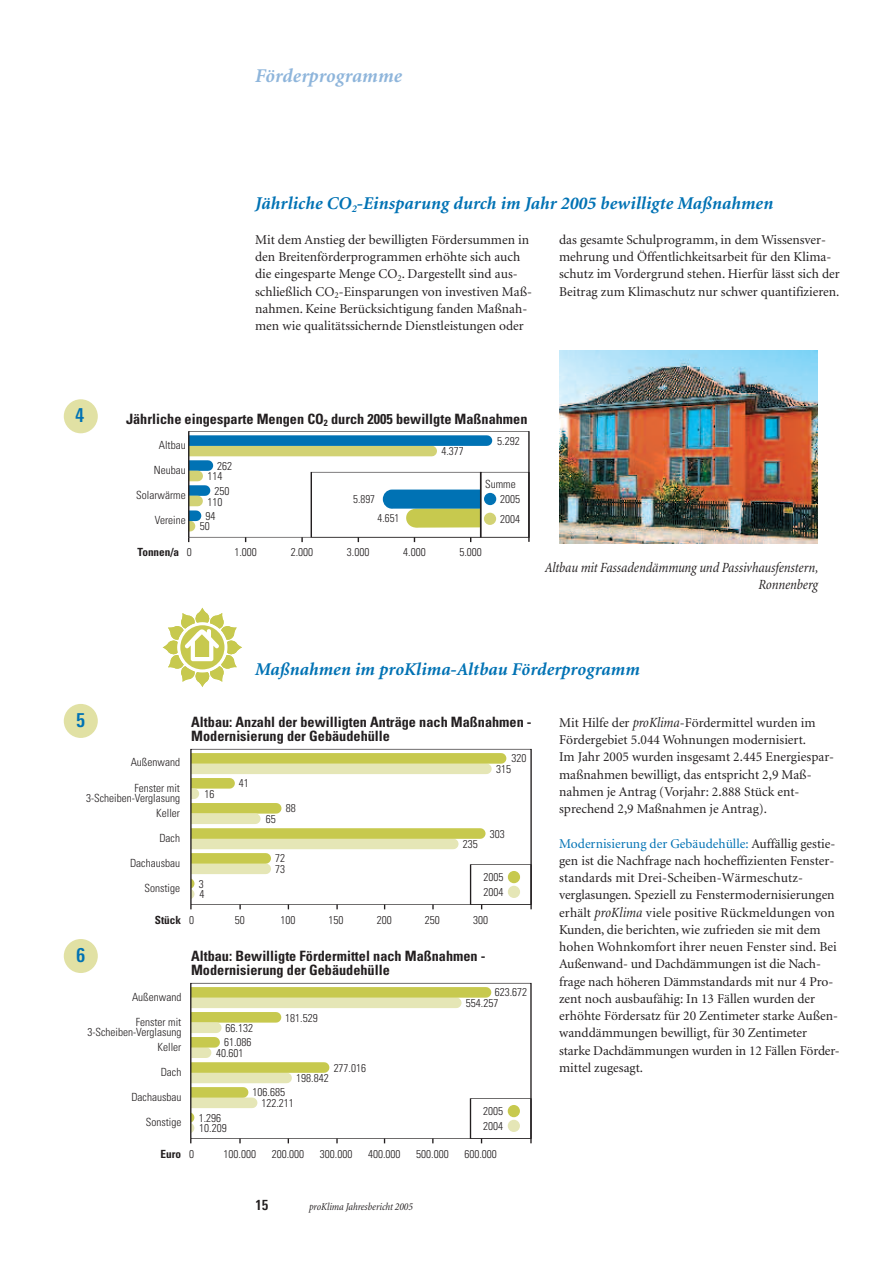
<style>
.page{position:relative;width:893px;height:1263px;background:#fff}
.page>*{position:absolute;margin:0;border:0;box-sizing:border-box;transform-origin:0 0}
.t1{font:italic 700 19.5px "Minion";letter-spacing:.005em;color:#8eb5db}
.t2{font:700 condensed 19.5px "Linotype Univers";color:#0072b4}
.t3{font:italic 700 18px "Minion";letter-spacing:.005em;color:#0072b4}
.t4{font:700 condensed 14.25px/14.2px "Univers";color:#231f20}
.t5{font:italic condensed 14.25px/17.2px "Minion";letter-spacing:-.005em;color:#231f20;text-align:right}
.t6{font:700 condensed 14.25px "Linotype Univers";color:#231f20}
.t7{font:13.5px/17.2px "Minion";color:#231f20}
.t8{font:300 condensed 11.25px/10.4px "Univers";color:#231f20}
.t9{font:700 condensed 11.25px "Univers";color:#231f20}
.t10{font:italic condensed 10.5px "Minion";letter-spacing:-.005em;color:#231f20}
.s1{font-style:italic;font-stretch:condensed;font-size:14.25px}
.s2{color:#0072b4}
</style>
<div class="page">
<svg style="left:190px;top:435px;width:302px;height:96px"></svg>
<div style="left:480px;top:472px;width:49px;height:66px;border:1px solid #231f20"></div>
<div style="left:188px;top:431px;width:341px;height:107px;border:1px solid #231f20"></div>
<div style="left:484px;top:493px;width:12px;height:12px;background:#0072b4;border-radius:50%"></div>
<div style="left:484px;top:513px;width:12px;height:12px;background:#d2d274;border-radius:50%"></div>
<svg style="left:190px;top:753px;width:316px;height:156px"></svg>
<div style="left:470px;top:864px;width:61px;height:41px;border:1px solid #231f20"></div>
<div style="left:508px;top:871px;width:12px;height:12px;background:#c7c94e;border-radius:50%"></div>
<div style="left:508px;top:886px;width:12px;height:12px;background:#e5e6b6;border-radius:50%"></div>
<svg style="left:190px;top:987px;width:301px;height:156px"></svg>
<div style="left:470px;top:1098px;width:61px;height:41px;border:1px solid #231f20"></div>
<div style="left:508px;top:1105px;width:12px;height:12px;background:#c7c94e;border-radius:50%"></div>
<div style="left:508px;top:1120px;width:12px;height:12px;background:#e5e6b6;border-radius:50%"></div>
<div style="left:64px;top:399px;width:34px;height:34px;background:#e1e1a4;border-radius:50%"></div>
<div style="left:64px;top:704px;width:34px;height:34px;background:#e1e1a4;border-radius:50%"></div>
<div style="left:64px;top:939px;width:34px;height:34px;background:#e1e1a4;border-radius:50%"></div>
<img style="left:559px;top:350px;width:259px;height:194px">
<svg style="left:163px;top:608px;width:79px;height:79px"></svg>
<h1 class="t1" style="left:255px;top:68px;width:148px">Förderprogramme</h1>
<h2 class="t3" style="left:255px;top:197px;width:520px">Jährliche CO<sub>2</sub>-Einsparung durch im Jahr 2005 bewilligte Maßnahmen</h2>
<h1 class="t2" style="left:75px;top:408px;width:11px">4</h1>
<p class="t7" style="left:255px;top:232px;width:278px">Mit dem Anstieg der bewilligten Fördersummen in den Breitenförderprogrammen erhöhte sich auch die eingesparte Menge CO<sub>2</sub>. Dargestellt sind aus&shy;schließlich CO<sub>2</sub>-Einsparungen von investiven Maß&shy;nahmen. Keine Berücksichtigung fanden Maßnah&shy;men wie qualitätssichernde Dienstleistungen oder</p>
<p class="t7" style="left:559px;top:232px;width:282px">das gesamte Schulprogramm, in dem Wissensver&shy;mehrung und Öffentlichkeitsarbeit für den Klima&shy;schutz im Vordergrund stehen. Hierfür lässt sich der Beitrag zum Klimaschutz nur schwer quantifizieren.</p>
<p class="t4" style="left:126px;top:413px;width:403px">Jährliche eingesparte Mengen CO durch 2005 bewillgte Maßnahmen</p>
<p class="t8" style="left:159px;top:441px;width:28px">Altbau</p>
<p class="t8" style="left:154px;top:466px;width:33px">Neubau</p>
<p class="t8" style="left:136px;top:491px;width:51px">Solarwärme</p>
<p class="t8" style="left:155px;top:516px;width:32px">Vereine</p>
<p class="t8" style="left:497px;top:436px;width:24px">5.292</p>
<p class="t8" style="left:441px;top:447px;width:24px">4.377</p>
<p class="t8" style="left:207px;top:462px;width:26px;text-indent:10px">262<br>114</p>
<p class="t8" style="left:207px;top:486px;width:24px;line-height:10.9px;text-indent:7px">250<br>110</p>
<p class="t8" style="left:485px;top:480px;width:32px">Summe</p>
<p class="t8" style="left:353px;top:494px;width:23px">5.897</p>
<p class="t8" style="left:500px;top:495px;width:21px">2005</p>
<p class="t8" style="left:378px;top:514px;width:23px">4.651</p>
<p class="t8" style="left:200px;top:512px;width:17px;text-align:center">94<br>50</p>
<p class="t8" style="left:505px;top:514px;width:16px">004</p>
<p class="t9" style="left:138px;top:548px;width:43px">Tonnen/a</p>
<p class="t8" style="left:234px;top:548px;width:24px">1.000</p>
<p class="t8" style="left:291px;top:548px;width:24px">2.000</p>
<p class="t8" style="left:347px;top:548px;width:24px">3.000</p>
<p class="t8" style="left:403px;top:548px;width:24px">4.000</p>
<p class="t8" style="left:459px;top:548px;width:24px">5.000</p>
<p class="t5" style="left:545px;top:560px;width:275px">Altbau mit Fassadendämmung und Passivhausfenstern,<br>Ronnenberg</p>
<h2 class="t3" style="left:255px;top:662px;width:386px">Maßnahmen im proKlima-Altbau Förderprogramm</h2>
<h1 class="t2" style="left:76px;top:713px;width:11px">5</h1>
<p class="t8" style="left:131px;top:758px;width:51px">Außenwand</p>
<p class="t8" style="left:86px;top:783px;width:95px;text-align:right">Fenster mit<br>3-Scheiben-Verglasung</p>
<p class="t8" style="left:156px;top:808px;width:25px">Keller</p>
<p class="t8" style="left:159px;top:833px;width:22px">Dach</p>
<p class="t8" style="left:130px;top:858px;width:51px">Dachausbau</p>
<p class="t8" style="left:144px;top:883px;width:37px">Sonstige</p>
<p class="t4" style="left:191px;top:716px;width:342px">Altbau: Anzahl der bewilligten Anträge nach Maßnahmen -<br>Modernisierung der Gebäudehülle</p>
<p class="t8" style="left:511px;top:754px;width:16px">320</p>
<p class="t8" style="left:205px;top:790px;width:11px">16</p>
<p class="t8" style="left:239px;top:779px;width:11px">41</p>
<p class="t8" style="left:266px;top:815px;width:11px">65</p>
<p class="t8" style="left:286px;top:804px;width:11px">88</p>
<p class="t8" style="left:275px;top:854px;width:11px">72</p>
<p class="t8" style="left:275px;top:864px;width:11px">73</p>
<p class="t8" style="left:496px;top:765px;width:16px">315</p>
<p class="t8" style="left:463px;top:840px;width:16px">235</p>
<p class="t8" style="left:490px;top:830px;width:16px">303</p>
<p class="t8" style="left:483px;top:873px;width:21px">2005</p>
<p class="t8" style="left:483px;top:888px;width:21px">2004</p>
<h1 class="t2" style="left:76px;top:948px;width:11px">6</h1>
<p class="t9" style="left:155px;top:915px;width:28px">Stück</p>
<p class="t8" style="left:235px;top:915px;width:11px">50</p>
<p class="t8" style="left:280px;top:915px;width:16px">100</p>
<p class="t8" style="left:329px;top:915px;width:16px">150</p>
<p class="t8" style="left:377px;top:915px;width:16px">200</p>
<p class="t8" style="left:425px;top:915px;width:16px">250</p>
<p class="t8" style="left:473px;top:915px;width:16px">300</p>
<p class="t4" style="left:191px;top:950px;width:296px">Altbau: Bewilligte Fördermittel nach Maßnahmen -<br>Modernisierung der Gebäudehülle</p>
<p class="t8" style="left:132px;top:992px;width:51px">Außenwand</p>
<p class="t8" style="left:87px;top:1017px;width:95px;text-align:right">Fenster mit<br>3-Scheiben-Verglasung</p>
<p class="t8" style="left:158px;top:1042px;width:25px">Keller</p>
<p class="t8" style="left:161px;top:1067px;width:22px">Dach</p>
<p class="t8" style="left:131px;top:1092px;width:51px">Dachausbau</p>
<p class="t8" style="left:146px;top:1117px;width:37px">Sonstige</p>
<p class="t8" style="left:224px;top:1022px;width:30px;line-height:14.2px">66.132<br>61.086</p>
<p class="t8" style="left:216px;top:1049px;width:29px">40.601</p>
<p class="t8" style="left:285px;top:1013px;width:34px">181.529</p>
<p class="t8" style="left:334px;top:1064px;width:34px">277.016</p>
<p class="t8" style="left:296px;top:1074px;width:34px">198.842</p>
<p class="t8" style="left:253px;top:1088px;width:34px">106.685</p>
<p class="t8" style="left:199px;top:1113px;width:24px">1.296</p>
<p class="t8" style="left:199px;top:1124px;width:29px">10.209</p>
<p class="t8" style="left:261px;top:1098px;width:34px">122.211</p>
<p class="t8" style="left:495px;top:988px;width:34px">623.672</p>
<p class="t8" style="left:466px;top:999px;width:34px">554.257</p>
<p class="t8" style="left:483px;top:1107px;width:21px">2005</p>
<p class="t8" style="left:483px;top:1122px;width:21px">2004</p>
<p class="t9" style="left:161px;top:1149px;width:22px">Euro</p>
<p class="t8" style="left:224px;top:1149px;width:34px">100.000</p>
<p class="t8" style="left:272px;top:1149px;width:34px">200.000</p>
<p class="t8" style="left:320px;top:1149px;width:34px">300.000</p>
<p class="t8" style="left:368px;top:1149px;width:34px">400.000</p>
<p class="t8" style="left:416px;top:1149px;width:34px">500.000</p>
<p class="t8" style="left:464px;top:1149px;width:34px">600.000</p>
<p class="t6" style="left:255px;top:1200px;width:15px">15</p>
<p class="t10" style="left:309px;top:1202px;width:105px">proKlima Jahresbericht 2005</p>
<p class="t7" style="left:559px;top:715px;width:277px">Mit Hilfe der <span class="s1">proKlima</span>-Fördermittel wurden im Fördergebiet 5.044 Wohnungen modernisiert.<br>Im Jahr 2005 wurden insgesamt 2.445 Energiespar&shy;maßnahmen bewilligt, das entspricht 2,9 Maß&shy;nahmen je Antrag (Vorjahr: 2.888 Stück ent&shy;sprechend 2,9 Maßnahmen je Antrag).</p>
<p class="t7" style="left:559px;top:836px;width:282px"><span class="s2">Modernisierung der Gebäudehülle:</span> Auffällig gestie&shy;gen ist die Nachfrage nach hocheffizienten Fenster&shy;standards mit Drei-Scheiben-Wärmeschutz&shy;verglasungen. Speziell zu Fenstermodernisierungen erhält <span class="s1">proKlima</span> viele positive Rückmeldungen von Kunden, die berichten, wie zufrieden sie mit dem hohen Wohnkomfort ihrer neuen Fenster sind. Bei Außenwand- und Dachdämmungen ist die Nach&shy;frage nach höheren Dämmstandards mit nur 4 Pro&shy;zent noch ausbaufähig: In 13 Fällen wurden der erhöhte Fördersatz für 20 Zentimeter starke Außen&shy;wanddämmungen bewilligt, für 30 Zentimeter starke Dachdämmungen wurden in 12 Fällen Förder&shy;mittel zugesagt.</p>
</div>
